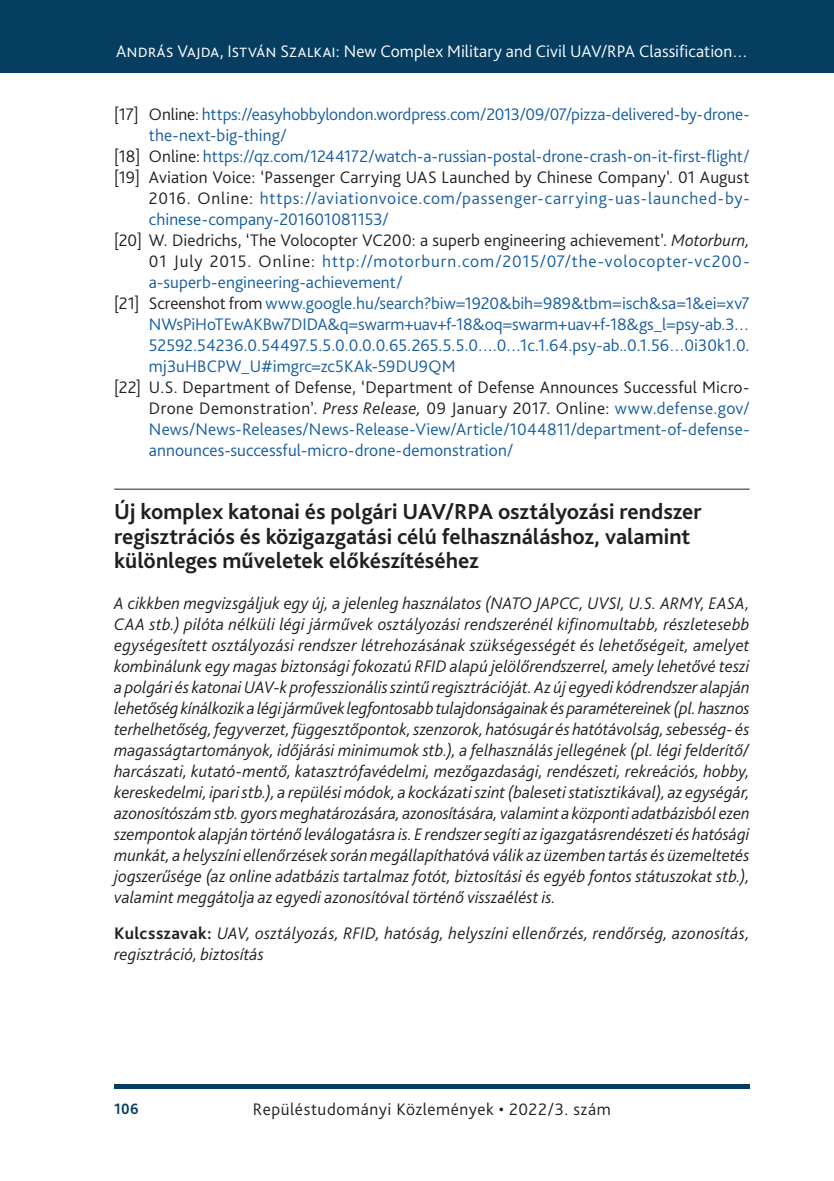
<style>
.page{position:relative;width:834px;height:1181px;background:#fff}
.page>*{position:absolute;margin:0;border:0;box-sizing:border-box;transform-origin:0 0}
._3_3_Abctract_angol{font:700 22.75px/24.5px "Bliss Pro";color:#231f20}
._3_4_Abstract_angol{font:italic 300 17.5px/21px "Bliss Pro";letter-spacing:.01em;color:#231f20;text-align:justify}
._6__Bibliography_ite{font:300 17.5px/21px "Bliss Pro";letter-spacing:.005em;color:#175d9e;text-align:justify}
._6__Bibliography_ite-2{font:300 17.5px/21px "Bliss Pro";letter-spacing:.025em;color:#231f20;text-align:justify}
.t1{font:300 17.5px "Bliss Pro";letter-spacing:.005em;color:#fff}
.t2{font:700 15.75px "Bliss Pro";color:#063e62;scale:.95 1}
.s1{color:#231f20}
.s2{font-style:italic}
.s3{color:#175d9e}
.s4{font-style:italic;color:#231f20}
.s5{font-weight:700;font-style:normal}
</style>
<div class="page">
<div style="left:0;top:0;width:833px;height:73px;background:#063e62"></div>
<hr style="left:833px;top:0;width:1px;height:73px;background:#063e62">
<div style="left:114px;top:1084px;width:635px;height:5px;background:#063e62"></div>
<hr style="left:114px;top:489px;width:635px;height:1px;background:#231f20">
<p class="t1" style="left:116px;top:41px;width:633px">András Vajda, István Szalkai: New Complex Military and Civil UAV/RPA Classification…</p>
<p class="_6__Bibliography_ite" style="left:149px;top:103px;width:602px;text-indent:-35px"><span class="s1">[17] Online:</span> https://easyhobbylondon.wordpress.com/2013/09/07/pizza-delivered-by-drone&shy;the-next-big-thing/</p>
<p class="_6__Bibliography_ite" style="left:114px;top:145px;width:636px"><span class="s1">[18] Online:</span> https://qz.com/1244172/watch-a-russian-postal-drone-crash-on-it-first-flight/</p>
<p class="_6__Bibliography_ite" style="left:149px;top:166px;width:602px;text-indent:-35px"><span class="s1">[19] Aviation Voice: ‘Passenger Carrying UAS Launched by Chinese Company’. 01 August 2016. Online:</span> https://aviationvoice.com/passenger-carrying-uas-launched-by&shy;chinese-company-201601081153/</p>
<p class="_6__Bibliography_ite-2" style="left:149px;top:229px;width:602px;text-indent:-35px">[20] W. Diedrichs, ‘The Volocopter VC200: a superb engineering achievement’. <span class="s2">Motorburn, </span>01 July 2015. Online: <span class="s3">http://motorburn.com/2015/07/the-volocopter-vc200- a-superb-engineering-achievement/</span></p>
<p class="_6__Bibliography_ite" style="left:149px;top:292px;width:602px;text-indent:-35px"><span class="s1">[21] Screenshot from</span> www.google.hu/search?biw=1920&amp;bih=989&amp;tbm=isch&amp;sa=1&amp;ei=xv7<br>NWsPiHoTEwAKBw7DIDA&amp;q=swarm+uav+f-18&amp;oq=swarm+uav+f-18&amp;gs_l=psy-ab.3… 52592.54236.0.54497.5.5.0.0.0.0.65.265.5.5.0….0…1c.1.64.psy-ab..0.1.56…0i30k1.0. mj3uHBCPW_U#imgrc=zc5KAk-59DU9QM</p>
<p class="_6__Bibliography_ite" style="left:149px;top:376px;width:602px;text-indent:-35px"><span class="s1">[22] U.S. Department of Defense, ‘Department of Defense Announces Successful Micro-Drone Demonstration’.</span> <span class="s4">Press Release,</span> <span class="s1">09 January 2017. Online:</span> www.defense.gov/ News/News-Releases/News-Release-View/Article/1044811/department-of-defense&shy;announces-successful-micro-drone-demonstration/</p>
<p class="_3_3_Abctract_angol" style="left:114px;top:499px;width:589px">Új komplex katonai és polgári UAV/RPA osztályozási rendszer regisztrációs és közigazgatási célú felhasználáshoz, valamint különleges műveletek előkészítéséhez</p>
<p class="_3_4_Abstract_angol" style="left:114px;top:592px;width:637px">A cikkben megvizsgáljuk egy új, a jelenleg használatos (NATO JAPCC, UVSI, U.S. ARMY, EASA, CAA stb.) pilóta nélküli légi járművek osztályozási rendszerénél kifinomultabb, részletesebb egységesített osztályozási rendszer létrehozásának szükségességét és lehetőségeit, amelyet kombinálunk egy magas biztonsági fokozatú RFID alapú jelölőrendszerrel, amely lehetővé teszi a polgári és katonai UAV-k professzionális szintű regisztrációját. Az új egyedi kódrendszer alapján lehetőség kínálkozik a légi járművek legfontosabb tulajdonságainak ésparamétereinek (pl. hasznos terhelhetőség, fegyverzet, függesztőpontok, szenzorok, hatósugár és hatótávolság, sebesség- és magasságtartományok, időjárási minimumok stb.), a felhasználás jellegének (pl. légi felderítő/ harcászati, kutató-mentő, katasztrófavédelmi, mezőgazdasági, rendészeti, rekreációs, hobby, kereskedelmi, ipari stb.), a repülési módok, a kockázati szint (baleseti statisztikával), az egységár, azonosítószám stb. gyors meghatározására, azonosítására, valamint a központi adatbázisból ezen szempontok alapján történő leválogatásra is. E rendszer segíti azigazgatásrendészeti és hatósági munkát, a helyszíni ellenőrzések során megállapíthatóvá válik az üzemben tartás és üzemeltetés jogszerűsége (az online adatbázis tartalmaz fotót, biztosítási és egyéb fontos státuszokat stb.), valamint meggátolja az egyedi azonosítóval történő visszaélést is.</p>
<p class="_3_4_Abstract_angol" style="left:114px;top:922px;width:636px"><span class="s5">Kulcsszavak:</span> UAV, osztályozás, RFID, hatóság, helyszíni ellenőrzés, rendőrség, azonosítás, regisztráció, biztosítás</p>
<p class="t2" style="left:114px;top:1099px;width:27px">106</p>
<p class="_6__Bibliography_ite-2" style="left:253px;top:1098px;width:359px">Repüléstudományi Közlemények • 2022/3. szám</p>
</div>
